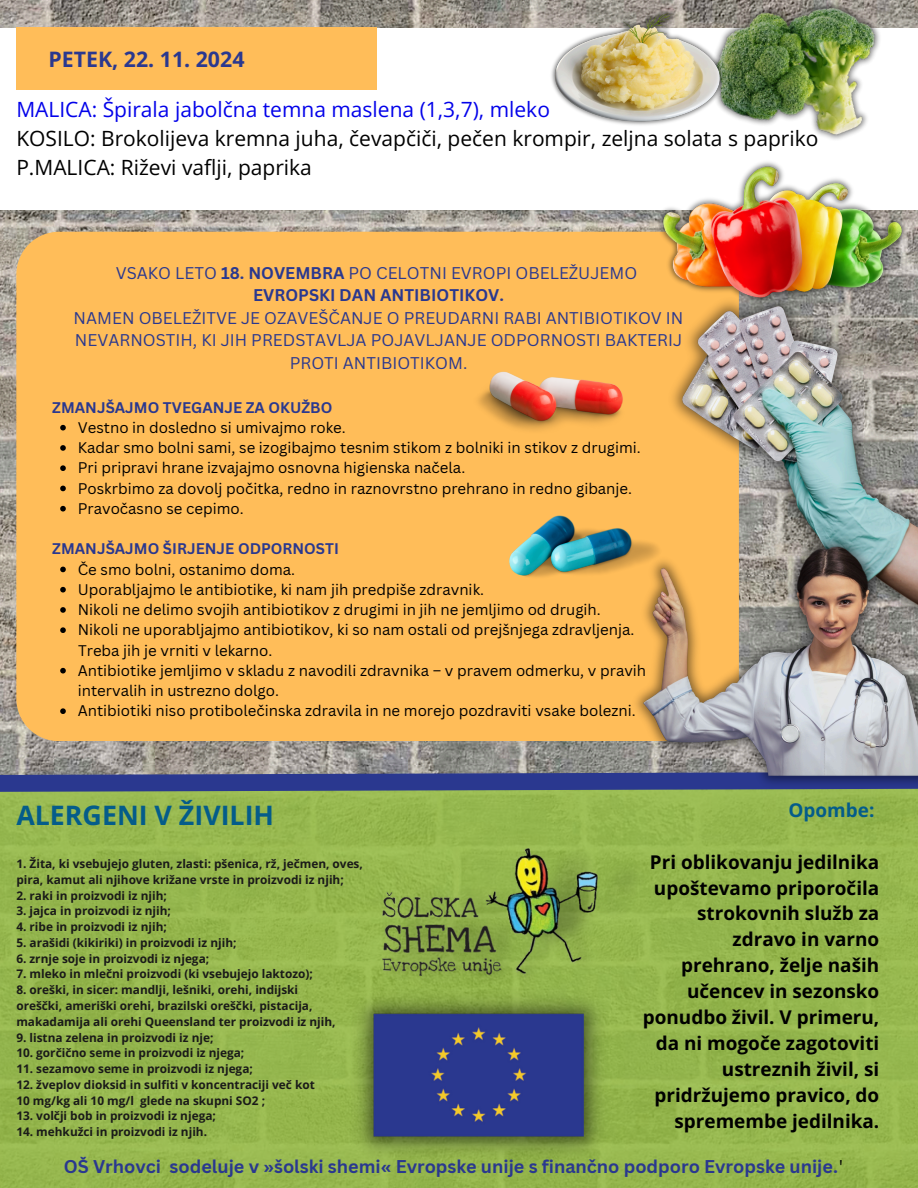
<style>
.page{position:relative;width:918px;height:1188px;background:#fff}
.page>*{position:absolute;margin:0;border:0;box-sizing:border-box;transform-origin:0 0}
.t1{font:700 26.85px "Open Sans";color:#045c8a}
.t2{font:700 21.3px "Open Sans";color:#2a388f}
.t3{font:21px/29.2px "Open Sans";color:#000}
.t4{font:700 18.9px/26px "Open Sans";color:#000;text-align:right}
.t5{font:700 18.9px "Open Sans";color:#045c8a}
.t6{font:700 18px "Canva Sans";color:#2a388f}
.t7{font:16.5px/22.5px "Canva Sans";color:#2a388f;text-align:center}
.t8{font:700 16.5px "Canva Sans";color:#2a388f}
.t9{font:15px/20.2px "Canva Sans";color:#000}
.t10{font:700 15px "Canva Sans";color:#2a388f}
.t11{font:700 11.85px "Open Sans";color:#1a1a19}
.s1{color:#0302ea}
.s2{font-weight:700}
.s3{font-weight:400;color:#000}
</style>
<div class="page">
<img style="left:0;top:0;width:586px;height:1188px">
<div style="left:1px;top:780px;width:917px;height:408px;background:#95b64e"></div>
<img style="left:376px;top:841px;width:267px;height:148px">
<div style="left:0;top:28px;width:918px;height:182px;background:#fff"></div>
<svg style="left:0;top:763px;width:914px;height:38px"></svg>
<img style="left:347px;top:990px;width:264px;height:170px">
<div style="left:16px;top:28px;width:360px;height:62px;background:#ffbd59"></div>
<div style="left:16px;top:232px;width:570px;height:509px;background:#ffbd59"></div>
<img style="left:740px;top:0;width:178px;height:90px">
<img style="left:532px;top:0;width:208px;height:115px">
<img style="left:586px;top:90px;width:332px;height:372px">
<svg style="left:60px;top:425px;width:6px;height:6px"></svg>
<svg style="left:60px;top:445px;width:6px;height:6px"></svg>
<svg style="left:60px;top:465px;width:6px;height:6px"></svg>
<svg style="left:60px;top:486px;width:6px;height:5px"></svg>
<svg style="left:60px;top:506px;width:6px;height:6px"></svg>
<svg style="left:60px;top:567px;width:6px;height:5px"></svg>
<svg style="left:60px;top:587px;width:6px;height:6px"></svg>
<svg style="left:60px;top:607px;width:6px;height:6px"></svg>
<svg style="left:60px;top:627px;width:6px;height:6px"></svg>
<svg style="left:60px;top:668px;width:6px;height:6px"></svg>
<svg style="left:60px;top:708px;width:6px;height:6px"></svg>
<img style="left:479px;top:462px;width:439px;height:331px">
<img style="left:471px;top:372px;width:158px;height:64px">
<img style="left:510px;top:515px;width:153px;height:65px">
<h2 class="t2" style="left:49px;top:44px;width:197px">PETEK, 22. 11. 2024</h2>
<p class="t3" style="left:16px;top:94px;width:804px"><span class="s1">MALICA: Špirala jabolčna temna maslena (1,3,7), mleko<br></span>KOSILO: Brokolijeva kremna juha, čevapčiči, pečen krompir, zeljna solata s papriko<br>P.MALICA: Riževi vaflji, paprika</p>
<p class="t7" style="left:116px;top:261px;width:523px">VSAKO LETO <span class="s2">18. NOVEMBRA</span> PO CELOTNI EVROPI OBELEŽUJEMO</p>
<p class="t8" style="left:253px;top:284px;width:252px">EVROPSKI DAN ANTIBIOTIKOV.</p>
<p class="t7" style="left:74px;top:306px;width:611px">NAMEN OBELEŽITVE JE OZAVEŠČANJE O PREUDARNI RABI ANTIBIOTIKOV IN<br>NEVARNOSTIH, KI JIH PREDSTAVLJA POJAVLJANJE ODPORNOSTI BAKTERIJ<br>PROTI ANTIBIOTIKOM.</p>
<p class="t10" style="left:52px;top:396px;width:282px">ZMANJŠAJMO TVEGANJE ZA OKUŽBO</p>
<p class="t9" style="left:78px;top:417px;width:270px">Vestno in dosledno si umivajmo roke.</p>
<p class="t9" style="left:78px;top:437px;width:565px">Kadar smo bolni sami, se izogibajmo tesnim stikom z bolniki in stikov z drugimi.</p>
<p class="t9" style="left:78px;top:457px;width:389px">Pri pripravi hrane izvajajmo osnovna higienska načela.</p>
<p class="t9" style="left:78px;top:478px;width:556px">Poskrbimo za dovolj počitka, redno in raznovrstno prehrano in redno gibanje.</p>
<p class="t9" style="left:78px;top:498px;width:167px">Pravočasno se cepimo.</p>
<p class="t10" style="left:52px;top:538px;width:288px">ZMANJŠAJMO ŠIRJENJE ODPORNOSTI</p>
<p class="t9" style="left:78px;top:559px;width:219px">Če smo bolni, ostanimo doma.</p>
<p class="t9" style="left:78px;top:579px;width:408px">Uporabljajmo le antibiotike, ki nam jih predpiše zdravnik.</p>
<p class="t9" style="left:78px;top:599px;width:525px">Nikoli ne delimo svojih antibiotikov z drugimi in jih ne jemljimo od drugih.</p>
<p class="t9" style="left:78px;top:619px;width:558px">Nikoli ne uporabljajmo antibiotikov, ki so nam ostali od prejšnjega zdravljenja.</p>
<p class="t9" style="left:78px;top:640px;width:196px">Treba jih je vrniti v lekarno.</p>
<p class="t9" style="left:78px;top:660px;width:570px">Antibiotike jemljimo v skladu z navodili zdravnika – v pravem odmerku, v pravih intervalih in ustrezno dolgo.</p>
<p class="t9" style="left:78px;top:700px;width:559px">Antibiotiki niso protibolečinska zdravila in ne morejo pozdraviti vsake bolezni.</p>
<h6 class="t1" style="left:16px;top:796px;width:259px">ALERGENI V ŽIVILIH</h6>
<p class="t11" style="left:16px;top:855px;width:348px">1. Žita, ki vsebujejo gluten, zlasti: pšenica, rž, ječmen, oves,</p>
<p class="t11" style="left:16px;top:871px;width:329px">pira, kamut ali njihove križane vrste in proizvodi iz njih;</p>
<p class="t11" style="left:16px;top:887px;width:152px">2. raki in proizvodi iz njih;</p>
<p class="t11" style="left:16px;top:903px;width:156px">3. jajca in proizvodi iz njih;</p>
<p class="t11" style="left:16px;top:918px;width:152px">4. ribe in proizvodi iz njih;</p>
<h6 class="t11" style="left:16px;top:934px;width:222px">5. arašidi (kikiriki) in proizvodi iz njih;</h6>
<p class="t11" style="left:16px;top:950px;width:194px">6. zrnje soje in proizvodi iz njega;</p>
<p class="t11" style="left:16px;top:966px;width:298px">7. mleko in mlečni proizvodi (ki vsebujejo laktozo);</p>
<p class="t11" style="left:16px;top:982px;width:283px">8. oreški, in sicer: mandlji, lešniki, orehi, indijski</p>
<p class="t11" style="left:16px;top:997px;width:298px">oreščki, ameriški orehi, brazilski oreščki, pistacija,</p>
<p class="t11" style="left:16px;top:1013px;width:321px">makadamija ali orehi Queensland ter proizvodi iz njih,</p>
<p class="t11" style="left:16px;top:1029px;width:199px">9. listna zelena in proizvodi iz nje;</p>
<p class="t11" style="left:16px;top:1045px;width:230px">10. gorčično seme in proizvodi iz njega;</p>
<p class="t11" style="left:16px;top:1060px;width:238px">11. sezamovo seme in proizvodi iz njega;</p>
<p class="t11" style="left:16px;top:1076px;width:300px">12. žveplov dioksid in sulfiti v koncentraciji več kot</p>
<p class="t11" style="left:16px;top:1092px;width:250px">10 mg/kg ali 10 mg/l glede na skupni SO2 ;</p>
<h1 class="t11" style="left:16px;top:1108px;width:201px">13. volčji bob in proizvodi iz njega;</h1>
<p class="t11" style="left:16px;top:1124px;width:192px">14. mehkužci in proizvodi iz njih.</p>
<p class="t5" style="left:789px;top:797px;width:87px">Opombe:</p>
<p class="t4" style="left:643px;top:848px;width:238px">Pri oblikovanju jedilnika upoštevamo priporočila strokovnih služb za zdravo in varno prehrano, želje naših učencev in sezonsko ponudbo živil. V primeru, da ni mogoče zagotoviti ustreznih živil, si pridržujemo pravico, do spremembe jedilnika.</p>
<h5 class="t6" style="left:64px;top:1154px;width:781px">OŠ Vrhovci sodeluje v »šolski shemi« Evropske unije s finančno podporo Evropske unije.<span class="s3">'</span></h5>
</div>
